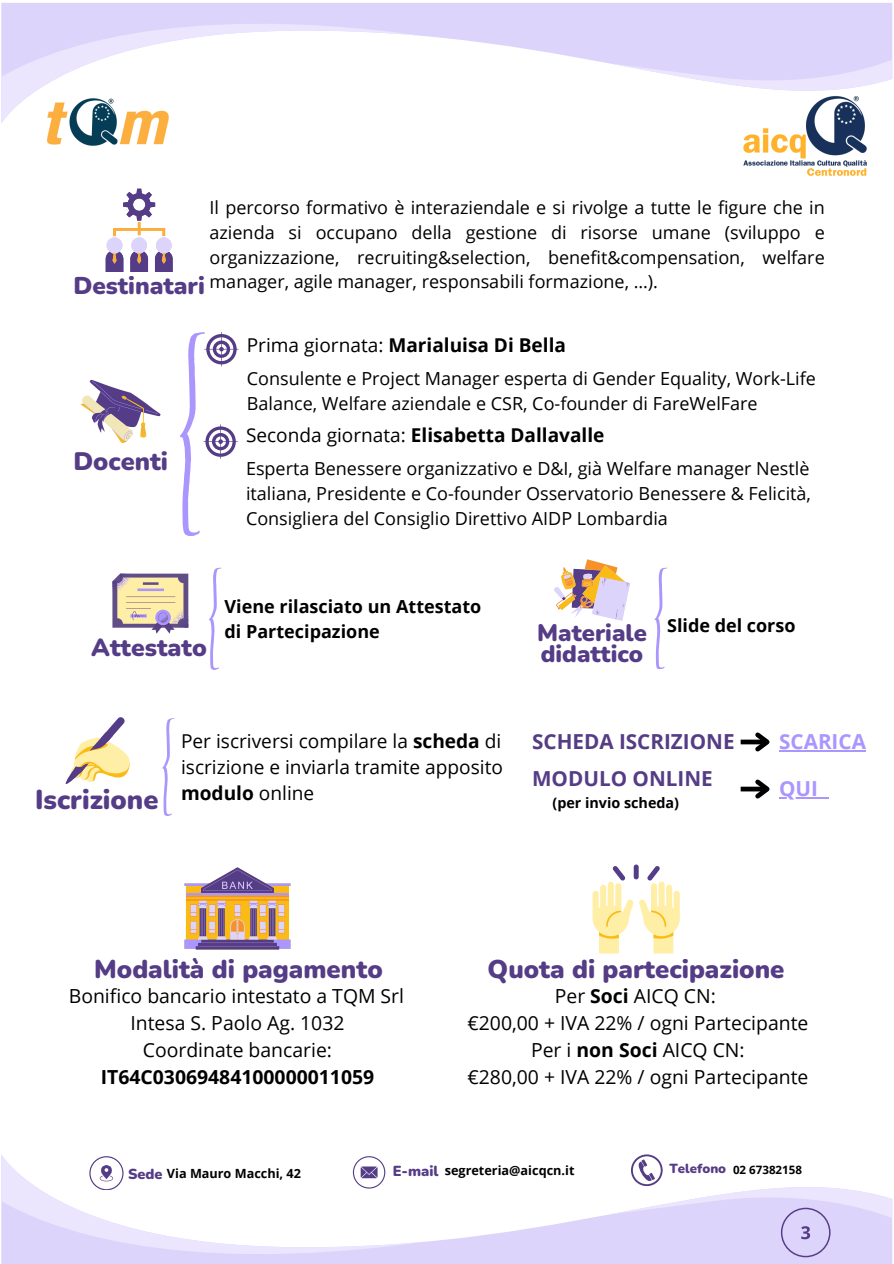
<style>
.page{position:relative;width:894px;height:1264px;background:#fff}
.page>*{position:absolute;margin:0;border:0;box-sizing:border-box;transform-origin:0 0}
.t1{font:900 27.15px "Nunito";color:#553c86}
.t2{font:900 25.65px "Nunito";color:#553c86}
.t3{font:900 25.35px "Nunito";color:#553c86}
.t4{font:900 24.6px "Nunito";color:#553c86}
.t5{font:900 24.3px "Nunito";color:#553c86}
.t6{font:900 23.7px/21.3px "Nunito";color:#553c86}
.t7{font:700 20.7px "Open Sans";color:#553c86}
.t8{font:700 20.7px "Open Sans";color:#aa96fd}
.t9{font:19.35px/27px "Open Sans";color:#000;text-align:center}
.t10{font:19.05px/26.1px "Open Sans";color:#000;text-align:justify}
.t11{font:700 19.05px "Open Sans";color:#000}
.t12{font:18px/24.8px "Open Sans";color:#000;text-align:justify}
.t13{font:700 18px/24.8px "Open Sans";color:#000}
.t14{font:900 14.55px "Nunito";color:#553c86}
.t15{font:700 14.4px "Open Sans";color:#000}
.t16{font:900 13.2px "Nunito";color:#553c86}
.t17{font:700 12.75px "Open Sans";color:#000}
.t18{font:700 12.6px "Open Sans";color:#000}
.t19{font:700 11.55px "Open Sans";color:#000}
.s1{font-weight:400}
.s2{font-weight:700}
</style>
<div class="page">
<svg style="left:424px;top:1215px;width:468px;height:48px;fill:#ddd4fc"></svg>
<svg style="left:1px;top:1155px;width:423px;height:108px"></svg>
<svg style="left:424px;top:3px;width:468px;height:60px;background:#e0d8fc"></svg>
<svg style="left:1px;top:3px;width:423px;height:120px"></svg>
<svg style="left:607px;top:60px;width:285px;height:31px"></svg>
<svg style="left:65px;top:717px;width:64px;height:67px"></svg>
<svg style="left:162px;top:718px;width:12px;height:97px"></svg>
<div style="left:740px;top:739px;width:27px;height:5px;background:#000"></div>
<svg style="left:750px;top:732px;width:20px;height:20px"></svg>
<div style="left:740px;top:786px;width:27px;height:5px;background:#000"></div>
<svg style="left:750px;top:779px;width:20px;height:20px"></svg>
<hr style="left:778px;top:750px;width:87px;height:1px;background:#aa96fd">
<hr style="left:778px;top:797px;width:39px;height:1px;background:#aa96fd">
<svg style="left:112px;top:573px;width:76px;height:60px;background:#cbbbac"></svg>
<svg style="left:209px;top:567px;width:12px;height:103px"></svg>
<svg style="left:654px;top:567px;width:12px;height:102px"></svg>
<svg style="left:554px;top:559px;width:76px;height:61px"></svg>
<svg style="left:592px;top:864px;width:87px;height:89px"></svg>
<svg style="left:184px;top:867px;width:106px;height:82px"></svg>
<img style="left:743px;top:96px;width:122px;height:80px">
<img style="left:39px;top:95px;width:136px;height:51px">
<svg style="left:106px;top:189px;width:67px;height:83px"></svg>
<svg style="left:81px;top:380px;width:79px;height:63px"></svg>
<svg style="left:180px;top:332px;width:59px;height:203px"></svg>
<svg style="left:607px;top:1154px;width:285px;height:103px"></svg>
<svg style="left:353px;top:1156px;width:32px;height:32px"></svg>
<svg style="left:89px;top:1156px;width:34px;height:33px"></svg>
<p class="t12" style="left:209px;top:195px;width:616px">Il percorso formativo è interaziendale e si rivolge a tutte le figure che in azienda si occupano della gestione di risorse umane (sviluppo e organizzazione, recruiting&amp;selection, benefit&amp;compensation, welfare manager, agile manager, responsabili formazione, …).</p>
<h1 class="t5" style="left:73px;top:269px;width:133px">Destinatari</h1>
<h4 class="t3" style="left:73px;top:444px;width:96px">Docenti</h4>
<p class="t11" style="left:247px;top:331px;width:320px"><span class="s1">Prima giornata:</span> Marialuisa Di Bella</p>
<h1 class="t12" style="left:247px;top:365px;width:570px">Consulente e Project Manager esperta di Gender Equality, Work-Life<br>Balance, Welfare aziendale e CSR, Co-founder di FareWelFare</h1>
<p class="t11" style="left:246px;top:422px;width:360px"><span class="s1">Seconda giornata:</span> Elisabetta Dallavalle</p>
<h4 class="t12" style="left:246px;top:456px;width:566px">Esperta Benessere organizzativo e D&amp;I, già Welfare manager Nestlè italiana, Presidente e Co-founder Osservatorio Benessere &amp; Felicità, Consigliera del Consiglio Direttivo AIDP Lombardia</h4>
<p class="t4" style="left:91px;top:631px;width:117px">Attestato</p>
<h1 class="t13" style="left:224px;top:593px;width:258px">Viene rilasciato un Attestato di Partecipazione</h1>
<p class="t6" style="left:537px;top:622px;width:111px">Materiale didattico</p>
<p class="t13" style="left:667px;top:612px;width:130px">Slide del corso</p>
<p class="t1" style="left:35px;top:781px;width:125px">Iscrizione</p>
<p class="t10" style="left:181px;top:727px;width:323px">Per iscriversi compilare la <span class="s2">scheda</span> di iscrizione e inviarla tramite apposito <span class="s2">modulo</span> online</p>
<p class="t7" style="left:532px;top:727px;width:204px">SCHEDA ISCRIZIONE</p>
<p class="t8" style="left:778px;top:727px;width:88px">SCARICA</p>
<h1 class="t8" style="left:778px;top:774px;width:40px">QUI</h1>
<p class="t7" style="left:532px;top:764px;width:182px">MODULO ONLINE</p>
<p class="t15" style="left:552px;top:792px;width:128px">(per invio scheda)</p>
<h5 class="t2" style="left:94px;top:951px;width:290px">Modalità di pagamento</h5>
<h3 class="t9" style="left:69px;top:981px;width:336px">Bonifico bancario intestato a TQM Srl<br>Intesa S. Paolo Ag. 1032<br>Coordinate bancarie:<br><span class="s2">IT64C03069484100000011059</span></h3>
<p class="t2" style="left:487px;top:951px;width:298px">Quota di partecipazione</p>
<h3 class="t9" style="left:467px;top:981px;width:342px">Per <span class="s2">Soci</span> AICQ CN:<br>€200,00 + IVA 22% / ogni Partecipante<br>Per i <span class="s2">non Soci</span> AICQ CN:<br>€280,00 + IVA 22% / ogni Partecipante</h3>
<h2 class="t14" style="left:128px;top:1164px;width:36px">Sede</h2>
<h2 class="t18" style="left:167px;top:1164px;width:135px">Via Mauro Macchi, 42</h2>
<h5 class="t14" style="left:392px;top:1161px;width:47px">E-mail</h5>
<h1 class="t17" style="left:444px;top:1161px;width:131px">segreteria@aicqcn.it</h1>
<p class="t16" style="left:669px;top:1159px;width:58px">Telefono</p>
<p class="t19" style="left:732px;top:1161px;width:70px">02 67382158</p>
</div>
